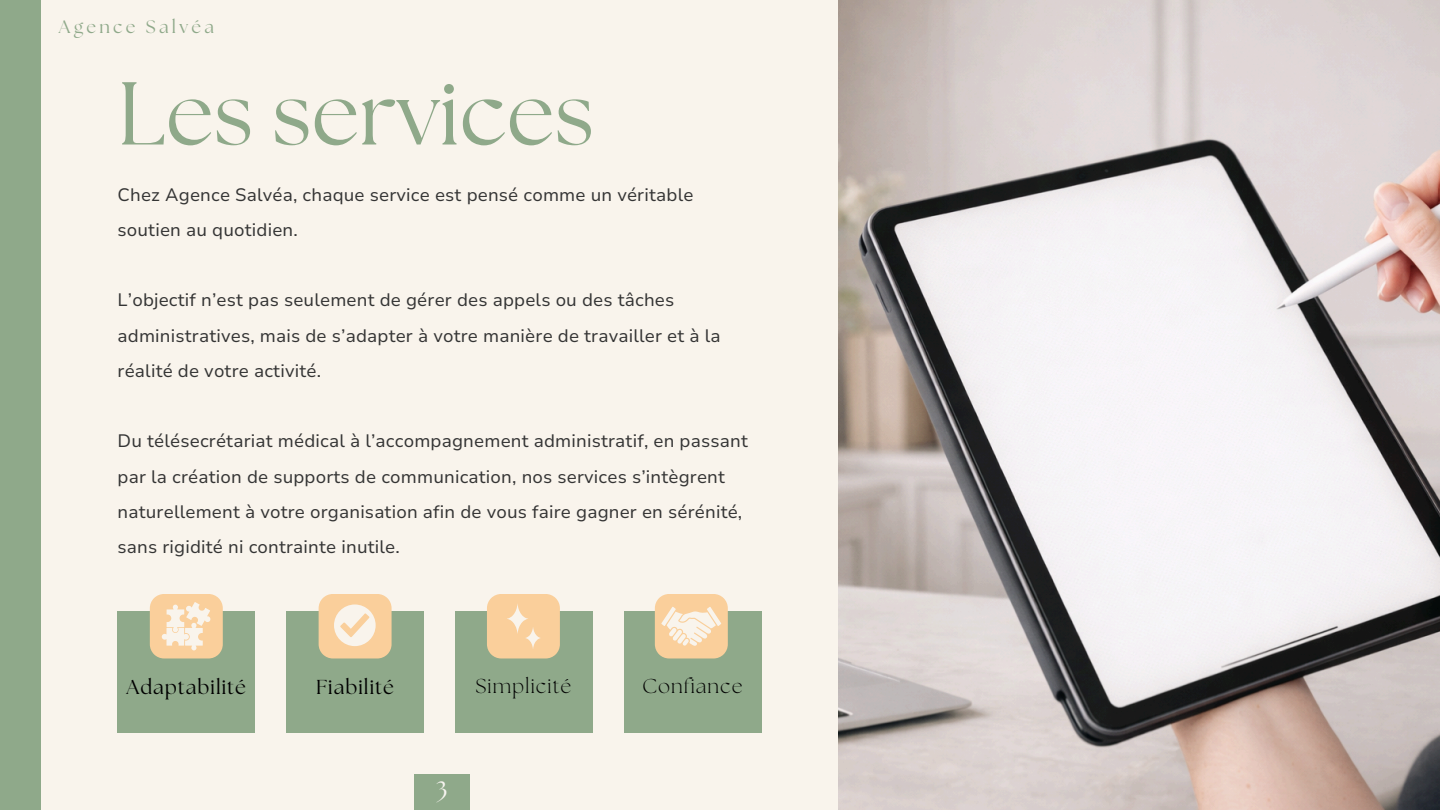
<style>
.page{position:relative;width:1440px;height:810px;background:#f9f4ec}
.page>*{position:absolute;margin:0;border:0;box-sizing:border-box;transform-origin:0 0}
.t1{font:89px "The Seasons";color:#8fa98a}
.t2{font:25px "The Seasons";color:#f8f5f1}
.t3{font:20.1px "The Seasons";letter-spacing:.05em;color:#000}
.t4{font:300 20.1px "The Seasons";letter-spacing:.05em;color:#000}
.t5{font:18px/35.2px "Nunito Sans 10 pt";letter-spacing:.01em;color:#343434}
.t6{font:18px "The Seasons";letter-spacing:.18em;color:#8fa98a}
</style>
<div class="page">
<div style="left:0;top:0;width:40px;height:810px;background:#8fa98a"></div>
<div style="left:118px;top:611px;width:137px;height:122px;background:#8fa98a"></div>
<div style="left:150px;top:594px;width:73px;height:64px;background:#facf9b"></div>
<div style="left:455px;top:611px;width:138px;height:122px;background:#8fa98a"></div>
<div style="left:286px;top:611px;width:138px;height:122px;background:#8fa98a"></div>
<div style="left:624px;top:611px;width:137px;height:122px;background:#8fa98a"></div>
<div style="left:414px;top:774px;width:55px;height:36px;background:#8fa98a"></div>
<div style="left:319px;top:594px;width:73px;height:64px;background:#facf9b"></div>
<div style="left:487px;top:594px;width:73px;height:64px;background:#facf9b"></div>
<div style="left:655px;top:594px;width:73px;height:64px;background:#facf9b"></div>
<svg style="left:162px;top:602px;width:49px;height:49px"></svg>
<svg style="left:334px;top:604px;width:42px;height:42px"></svg>
<svg style="left:507px;top:604px;width:33px;height:45px"></svg>
<svg style="left:661px;top:607px;width:60px;height:39px"></svg>
<img style="left:838px;top:0;width:602px;height:810px">
<p class="t6" style="left:59px;top:18px;width:157px">Agence Salvéa</p>
<h1 class="t1" style="left:118px;top:73px;width:478px">Les services</h1>
<p class="t5" style="left:118px;top:177px;width:577px">Chez Agence Salvéa, chaque service est pensé comme un véritable soutien au quotidien.</p>
<p class="t5" style="left:118px;top:283px;width:605px">L’objectif n’est pas seulement de gérer des appels ou des tâches administratives, mais de s’adapter à votre manière de travailler et à la réalité de votre activité.</p>
<p class="t5" style="left:118px;top:424px;width:632px">Du télésecrétariat médical à l’accompagnement administratif, en passant par la création de supports de communication, nos services s’intègrent naturellement à votre organisation afin de vous faire gagner en sérénité, sans rigidité ni contrainte inutile.</p>
<h2 class="t3" style="left:127px;top:678px;width:121px">Adaptabilité</h2>
<h2 class="t3" style="left:316px;top:678px;width:79px">Fiabilité</h2>
<h2 class="t4" style="left:475px;top:677px;width:97px">Simplicité</h2>
<h2 class="t4" style="left:642px;top:677px;width:102px">Confiance</h2>
<p class="t2" style="left:436px;top:779px;width:13px">3</p>
</div>
